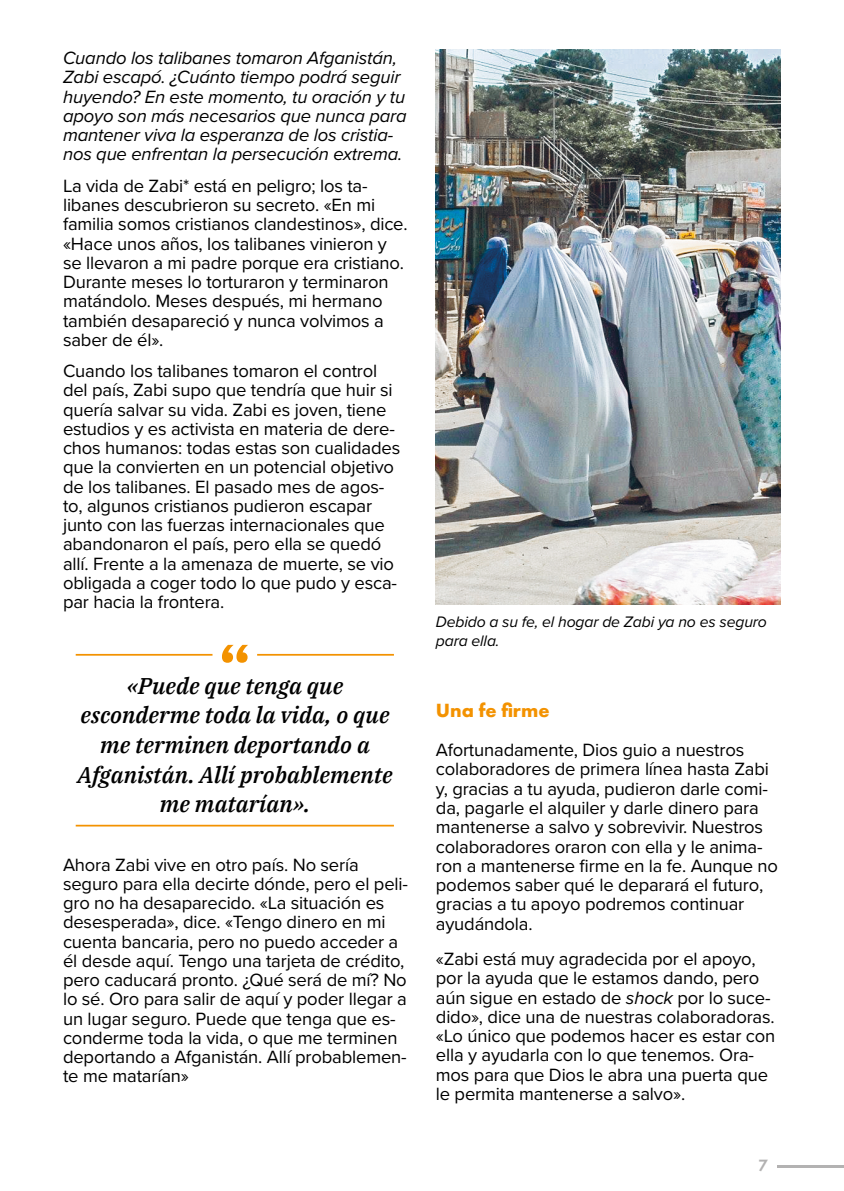
<style>
.page{position:relative;width:844px;height:1191px;background:#fff}
.page>*{position:absolute;margin:0;border:0;box-sizing:border-box;transform-origin:0 0}
.t1{font:italic 500 22.57px/29.8px "IBM Plex Serif";color:#000;text-align:center}
.t2{font:700 19.78px "Futura PT";color:#f39200}
.t3{font:18.38px/19.2px "Proxima Nova";letter-spacing:-.01em;color:#000}
.t4{font:italic 18.38px/19.2px "Proxima Nova";letter-spacing:-.01em;color:#000}
.t5{font:600 16.97px "Futura PT";color:#b2b1b1}
.t6{font:italic 15.75px/19.2px "Proxima Nova";letter-spacing:-.01em;color:#000}
.s1{font-style:italic}
</style>
<div class="page">
<hr style="left:76px;top:654px;width:318px;height:1px;background:#f39200">
<hr style="left:76px;top:824px;width:318px;height:2px;background:#f39200">
<div style="left:212px;top:632px;width:45px;height:45px;background:#fff;border-radius:50%"></div>
<svg style="left:222px;top:645px;width:26px;height:18px"></svg>
<img style="left:435px;top:50px;width:345px;height:554px">
<hr style="left:777px;top:1165px;width:66px;height:2px;background:#b3b2b2">
<p class="t4" style="left:63px;top:48px;width:345px">Cuando los talibanes tomaron Afganistán, Zabi escapó. ¿Cuánto tiempo podrá seguir huyendo? En este momento, tu oración y tu apoyo son más necesarios que nunca para mantener viva la esperanza de los cristia&shy;nos que enfrentan la persecución extrema.</p>
<p class="t3" style="left:63px;top:175px;width:346px">La vida de Zabi* está en peligro; los ta&shy;libanes descubrieron su secreto. «En mi familia somos cristianos clandestinos», dice. «Hace unos años, los talibanes vinieron y se llevaron a mi padre porque era cristiano.<br>Durante meses lo torturaron y terminaron matándolo. Meses después, mi hermano también desapareció y nunca volvimos a saber de él».</p>
<p class="t3" style="left:63px;top:360px;width:338px">Cuando los talibanes tomaron el control del país, Zabi supo que tendría que huir si quería salvar su vida. Zabi es joven, tiene estudios y es activista en materia de dere&shy;chos humanos: todas estas son cualidades que la convierten en un potencial objetivo de los talibanes. El pasado mes de agos&shy;to, algunos cristianos pudieron escapar junto con las fuerzas internacionales que abandonaron el país, pero ella se quedó allí. Frente a la amenaza de muerte, se vio obligada a coger todo lo que pudo y esca&shy;par hacia la frontera.</p>
<p class="t1" style="left:77px;top:669px;width:317px">«Puede que tenga que esconderme toda la vida, o que me terminen deportando a<br>Afganistán. Allí probablemente me matarían».</p>
<p class="t3" style="left:63px;top:854px;width:346px">Ahora Zabi vive en otro país. No sería seguro para ella decirte dónde, pero el peli&shy;gro no ha desaparecido. «La situación es desesperada», dice. «Tengo dinero en mi cuenta bancaria, pero no puedo acceder a él desde aquí. Tengo una tarjeta de crédito, pero caducará pronto. ¿Qué será de mí? No lo sé. Oro para salir de aquí y poder llegar a un lugar seguro. Puede que tenga que es&shy;conderme toda la vida, o que me terminen deportando a Afganistán. Allí probablemen&shy;te me matarían»</p>
<p class="t6" style="left:436px;top:611px;width:332px">Debido a su fe, el hogar de Zabi ya no es seguro para ella.</p>
<p class="t2" style="left:436px;top:697px;width:115px">Una fe firme</p>
<p class="t3" style="left:436px;top:739px;width:343px">Afortunadamente, Dios guio a nuestros colaboradores de primera línea hasta Zabi y, gracias a tu ayuda, pudieron darle comi&shy;da, pagarle el alquiler y darle dinero para mantenerse a salvo y sobrevivir. Nuestros colaboradores oraron con ella y le anima&shy;ron a mantenerse firme en la fe. Aunque no podemos saber qué le deparará el futuro, gracias a tu apoyo podremos continuar ayudándola.</p>
<p class="t3" style="left:436px;top:948px;width:341px">«Zabi está muy agradecida por el apoyo, por la ayuda que le estamos dando, pero aún sigue en estado de <span class="s1">shock</span> por lo suce&shy;dido», dice una de nuestras colaboradoras. «Lo único que podemos hacer es estar con ella y ayudarla con lo que tenemos. Ora&shy;mos para que Dios le abra una puerta que le permita mantenerse a salvo».</p>
<p class="t5" style="left:758px;top:1155px;width:11px">7</p>
</div>
